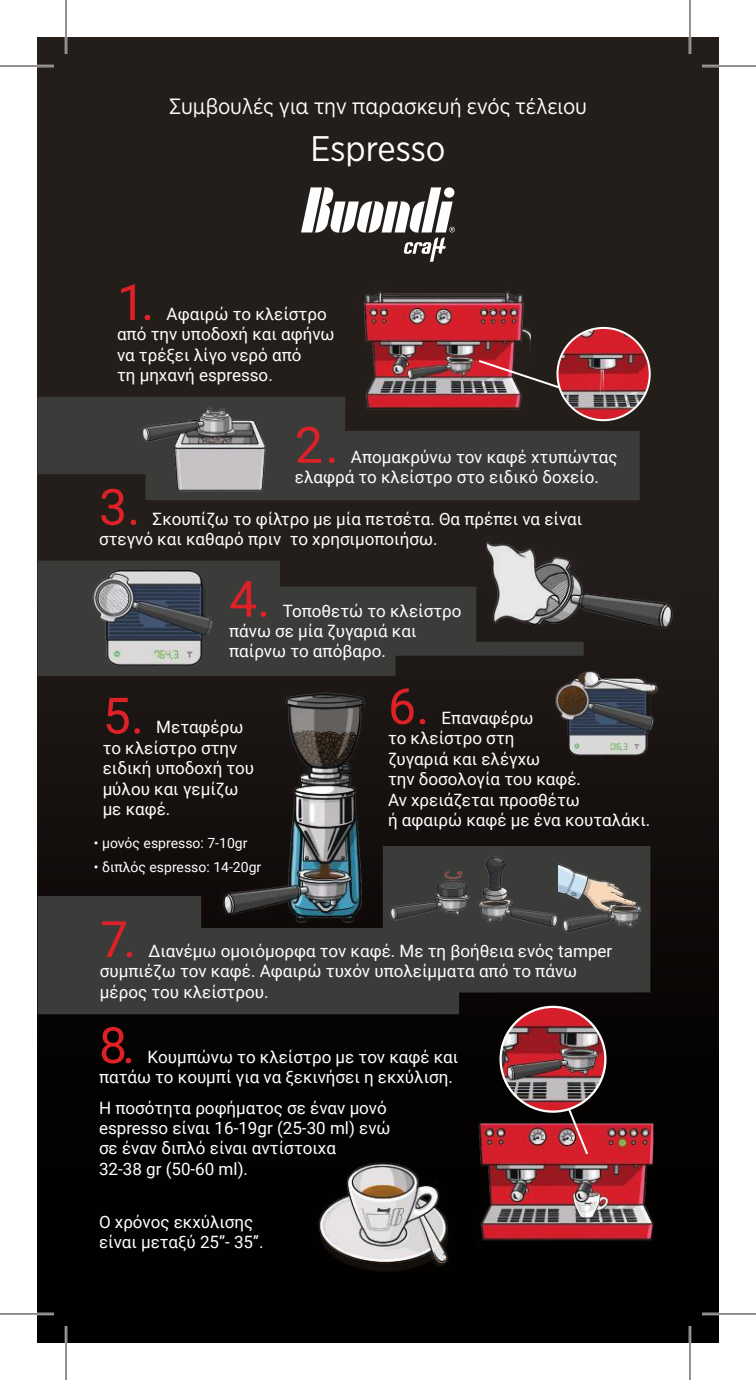
<style>
.page{position:relative;width:756px;height:1380px;background:#fff}
.page>*{position:absolute;margin:0;border:0;box-sizing:border-box;transform-origin:0 0}
.t1{font:50px "Roboto";color:#dd2127}
.t2{font:35.4px "Gotham Narrow";color:#fff}
.t3{font:22px "Gotham Narrow";letter-spacing:-.005em;color:#fff}
.t4{font:17px/20.4px "Roboto";color:#fff}
.t5{font:14px "Roboto";color:#fff}
</style>
<div class="page">
<div style="left:38px;top:38px;width:680px;height:1304px;background:linear-gradient(to bottom,#2e2623,#010000)"></div>
<svg style="left:38px;top:397px;width:601px;height:103px;background:#373634"></svg>
<svg style="left:38px;top:560px;width:545px;height:116px;background:#343331"></svg>
<svg style="left:38px;top:845px;width:612px;height:169px;background:#32312f"></svg>
<img style="left:201px;top:676px;width:240px;height:264px">
<img style="left:324px;top:277px;width:206px;height:139px">
<img style="left:142px;top:404px;width:137px;height:93px">
<img style="left:479px;top:534px;width:200px;height:103px">
<img style="left:85px;top:559px;width:134px;height:115px">
<img style="left:559px;top:857px;width:90px;height:80px">
<img style="left:388px;top:856px;width:90px;height:80px">
<img style="left:471px;top:852px;width:89px;height:80px">
<img style="left:557px;top:328px;width:92px;height:92px;border-radius:46px">
<div style="left:556px;top:327px;width:94px;height:94px;border:2px solid #fff;border-radius:50%"></div>
<img style="left:550px;top:666px;width:114px;height:98px">
<img style="left:453px;top:1114px;width:208px;height:144px">
<svg style="left:476px;top:358px;width:86px;height:32px;background:#754649"></svg>
<svg style="left:560px;top:1097px;width:29px;height:59px"></svg>
<img style="left:500px;top:1006px;width:105px;height:105px;border-radius:52px">
<div style="left:499px;top:1005px;width:107px;height:107px;border:2px solid #fff;border-radius:50%"></div>
<img style="left:313px;top:1160px;width:139px;height:117px">
<svg style="left:301px;top:187px;width:154px;height:75px"></svg>
<hr style="left:0;top:65px;width:54px;height:2px;background:#fff">
<hr style="left:702px;top:65px;width:54px;height:2px;background:#fff">
<hr style="left:0;top:1312px;width:54px;height:2px;background:#fff">
<hr style="left:702px;top:1312px;width:54px;height:2px;background:#fff">
<hr style="left:65px;top:0;width:2px;height:54px;background:#fff">
<hr style="left:65px;top:1325px;width:2px;height:54px;background:#fff">
<hr style="left:688px;top:0;width:3px;height:54px;background:#fff">
<hr style="left:688px;top:1325px;width:3px;height:54px;background:#fff">
<hr style="left:0;top:66px;width:54px;height:1px;background:#241f1f">
<hr style="left:702px;top:66px;width:54px;height:1px;background:#241f1f">
<hr style="left:0;top:1313px;width:54px;height:1px;background:#241f1f">
<hr style="left:702px;top:1313px;width:54px;height:1px;background:#241f1f">
<hr style="left:66px;top:0;width:1px;height:54px;background:#241f1f">
<hr style="left:66px;top:1325px;width:1px;height:54px;background:#241f1f">
<hr style="left:689px;top:0;width:1px;height:54px;background:#241f1f">
<hr style="left:689px;top:1325px;width:1px;height:54px;background:#241f1f">
<p class="t3" style="left:169px;top:93px;width:420px">Συμβουλές για την παρασκευή ενός τέλειου</p>
<h2 class="t2" style="left:310px;top:126px;width:137px">Espresso</h2>
<h1 class="t1" style="left:117px;top:267px;width:39px">1.</h1>
<p class="t4" style="left:117px;top:303px;width:219px;text-indent:50px">Αφαιρώ το κλείστρο από την υποδοχή και αφήνω να τρέξει λίγο νερό από<br>τη μηχανή espresso.</p>
<h1 class="t1" style="left:295px;top:410px;width:45px">2.</h1>
<p class="t4" style="left:295px;top:446px;width:324px;text-indent:56px">Απομακρύνω τον καφέ χτυπώντας ελαφρά το κλείστρο στο ειδικό δοχείο.</p>
<h1 class="t1" style="left:99px;top:472px;width:43px">3.</h1>
<p class="t4" style="left:99px;top:508px;width:485px;text-indent:54px">Σκουπίζω το φίλτρο με μία πετσέτα. Θα πρέπει να είναι στεγνό και καθαρό πριν το χρησιμοποιήσω.</p>
<h1 class="t1" style="left:229px;top:563px;width:43px">4.</h1>
<p class="t4" style="left:229px;top:599px;width:234px;text-indent:54px">Τοποθετώ το κλείστρο πάνω σε μία ζυγαριά και παίρνω το απόβαρο.</p>
<h1 class="t1" style="left:103px;top:680px;width:43px">5.</h1>
<p class="t4" style="left:103px;top:716px;width:153px;text-indent:54px">Μεταφέρω το κλείστρο στην ειδική υποδοχή του μύλου και γεμίζω με καφέ.</p>
<p class="t5" style="left:94px;top:833px;width:155px">• μονός espresso: 7-10gr</p>
<p class="t5" style="left:94px;top:857px;width:169px">• διπλός espresso: 14-20gr</p>
<h1 class="t1" style="left:388px;top:671px;width:43px">6.</h1>
<p class="t4" style="left:388px;top:707px;width:264px;text-indent:54px">Επαναφέρω<br>το κλείστρο στη<br>ζυγαριά και ελέγχω<br>την δοσολογία του καφέ.<br>Aν χρειάζεται προσθέτω<br>ή αφαιρώ καφέ με ένα κουταλάκι.</p>
<h1 class="t1" style="left:100px;top:904px;width:38px">7.</h1>
<p class="t4" style="left:100px;top:940px;width:514px;text-indent:49px">∆ιανέμω ομοιόμορφα τον καφέ. Με τη βοήθεια ενός tamper συμπιέζω τον καφέ. Αφαιρώ τυχόν υπολείμματα από το πάνω μέρος του κλείστρου.</p>
<h1 class="t1" style="left:99px;top:1010px;width:38px">8.</h1>
<p class="t4" style="left:99px;top:1046px;width:361px;text-indent:49px">Κουμπώνω το κλείστρο με τον καφέ και πατάω το κουμπί για να ξεκινήσει η εκχύλιση.</p>
<p class="t4" style="left:99px;top:1096px;width:293px">H ποσότητα ροφήματος σε έναν μονό espresso είναι 16-19gr (25-30 ml) ενώ σε έναν διπλό είναι αντίστοιχα<br>32-38 gr (50-60 ml).</p>
<p class="t4" style="left:99px;top:1210px;width:166px">Ο χρόνος εκχύλισης είναι μεταξύ 25’’- 35’’.</p>
</div>
